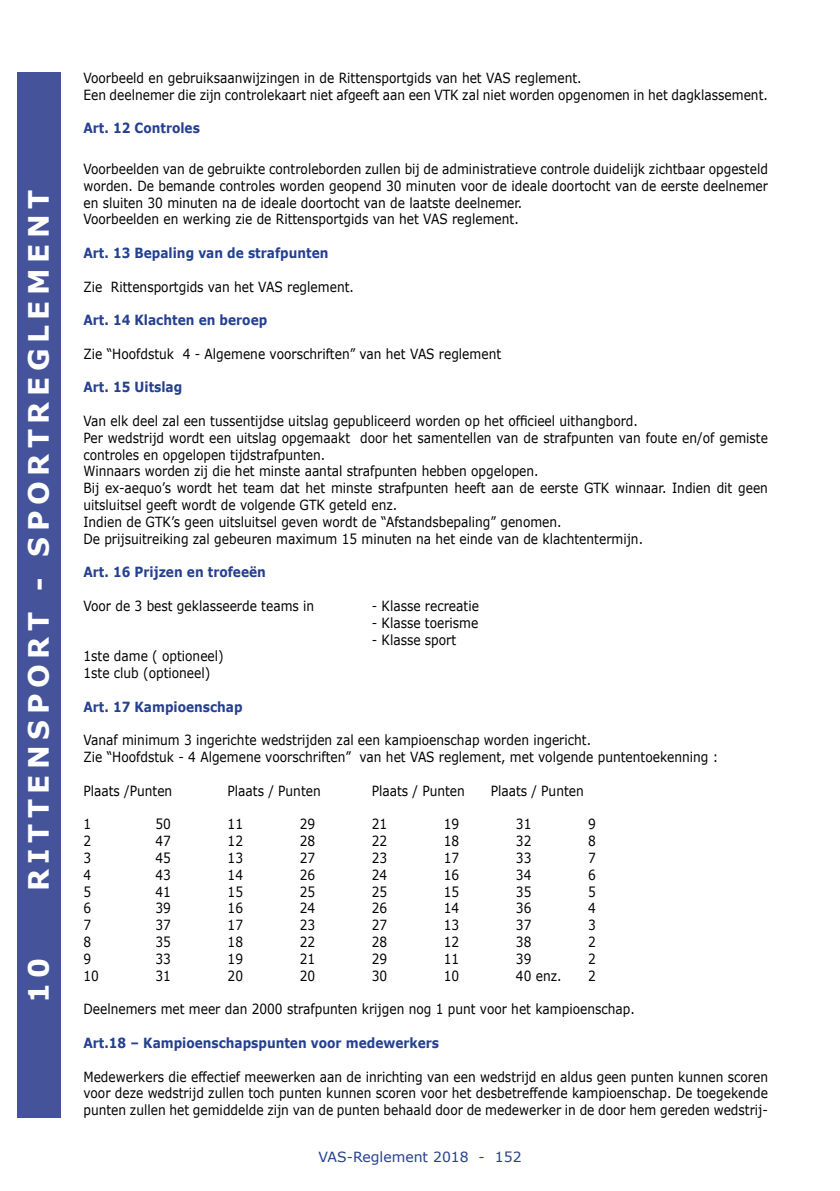
<style>
.page{position:relative;width:840px;height:1191px;background:#fff}
.page>*{position:absolute;margin:0;border:0;box-sizing:border-box;transform-origin:0 0}
.t1{font:700 28px "Verdana";letter-spacing:.2em;color:#fff}
.t2{font:14px/16.8px "Verdana";color:#000;scale:.87 1}
.t3{font:700 14px "Verdana";color:#25408f;scale:.87 1}
.t4{font:14px "Verdana";color:#25408f}
</style>
<div class="page">
<div style="left:17px;top:72px;width:43px;height:1045px;background:#45549a"></div>
<h1 class="t1" style="left:21px;top:891px;width:703px;rotate:-90deg">RITTENSPORT - SPORTREGLEMENT</h1>
<h1 class="t1" style="left:21px;top:1003px;width:47px;rotate:-90deg">10</h1>
<p class="t2" style="left:83px;top:69px;width:787px">Voorbeeld en gebruiksaanwijzingen in de Rittensportgids van het VAS reglement.<br>Een deelnemer die zijn controlekaart niet afgeeft aan een VTK zal niet worden opgenomen in het dagklassement.</p>
<p class="t3" style="left:83px;top:119px;width:135px">Art. 12 Controles</p>
<p class="t2" style="left:83px;top:160px;width:788px">Voorbeelden van de gebruikte controleborden zullen bij de administratieve controle duidelijk zichtbaar opgesteld worden. De bemande controles worden geopend 30 minuten voor de ideale doortocht van de eerste deelnemer en sluiten 30 minuten na de ideale doortocht van de laatste deelnemer.<br>Voorbeelden en werking zie de Rittensportgids van het VAS reglement.</p>
<p class="t3" style="left:83px;top:244px;width:283px">Art. 13 Bepaling van de strafpunten</p>
<p class="t2" style="left:83px;top:278px;width:312px">Zie Rittensportgids van het VAS reglement.</p>
<p class="t3" style="left:83px;top:311px;width:213px">Art. 14 Klachten en beroep</p>
<p class="t2" style="left:83px;top:345px;width:481px">Zie “Hoofdstuk 4 - Algemene voorschriften” van het VAS reglement</p>
<p class="t3" style="left:83px;top:378px;width:115px">Art. 15 Uitslag</p>
<p class="t2" style="left:83px;top:412px;width:787px">Van elk deel zal een tussentijdse uitslag gepubliceerd worden op het officieel uithangbord.<br>Per wedstrijd wordt een uitslag opgemaakt door het samentellen van de strafpunten van foute en/of gemiste controles en opgelopen tijdstrafpunten.<br>Winnaars worden zij die het minste aantal strafpunten hebben opgelopen.<br>Bij ex-aequo’s wordt het team dat het minste strafpunten heeft aan de eerste GTK winnaar. Indien dit geen uitsluitsel geeft wordt de volgende GTK geteld enz.<br>Indien de GTK’s geen uitsluitsel geven wordt de “Afstandsbepaling” genomen.<br>De prijsuitreiking zal gebeuren maximum 15 minuten na het einde van de klachtentermijn.</p>
<p class="t3" style="left:83px;top:563px;width:211px">Art. 16 Prijzen en trofeeën</p>
<p class="t2" style="left:83px;top:597px;width:267px">Voor de 3 best geklasseerde teams in</p>
<p class="t2" style="left:371px;top:597px;width:125px">- Klasse recreatie</p>
<p class="t2" style="left:371px;top:614px;width:124px">- Klasse toerisme</p>
<p class="t2" style="left:371px;top:630px;width:99px">- Klasse sport</p>
<p class="t2" style="left:83px;top:647px;width:163px">1ste dame ( optioneel)<br>1ste club (optioneel)</p>
<p class="t3" style="left:83px;top:698px;width:184px">Art. 17 Kampioenschap</p>
<p class="t2" style="left:83px;top:731px;width:730px">Vanaf minimum 3 ingerichte wedstrijden zal een kampioenschap worden ingericht.<br>Zie “Hoofdstuk - 4 Algemene voorschriften” van het VAS reglement, met volgende puntentoekenning :</p>
<p class="t2" style="left:83px;top:782px;width:104px">Plaats /Punten</p>
<p class="t2" style="left:227px;top:782px;width:109px">Plaats / Punten</p>
<p class="t2" style="left:371px;top:782px;width:109px">Plaats / Punten</p>
<p class="t2" style="left:490px;top:782px;width:109px">Plaats / Punten</p>
<p class="t2" style="left:83px;top:815px;width:10px">1</p>
<p class="t2" style="left:155px;top:815px;width:19px">50</p>
<p class="t2" style="left:227px;top:815px;width:19px">11</p>
<p class="t2" style="left:299px;top:815px;width:19px">29</p>
<p class="t2" style="left:371px;top:815px;width:19px">21</p>
<p class="t2" style="left:443px;top:815px;width:19px">19</p>
<p class="t2" style="left:515px;top:815px;width:19px">31</p>
<p class="t2" style="left:587px;top:815px;width:10px">9</p>
<p class="t2" style="left:83px;top:832px;width:10px">2</p>
<p class="t2" style="left:155px;top:832px;width:19px">47</p>
<p class="t2" style="left:227px;top:832px;width:19px">12</p>
<p class="t2" style="left:299px;top:832px;width:19px">28</p>
<p class="t2" style="left:371px;top:832px;width:19px">22</p>
<p class="t2" style="left:443px;top:832px;width:19px">18</p>
<p class="t2" style="left:515px;top:832px;width:19px">32</p>
<p class="t2" style="left:587px;top:832px;width:10px">8</p>
<p class="t2" style="left:83px;top:849px;width:10px">3</p>
<p class="t2" style="left:155px;top:849px;width:19px">45</p>
<p class="t2" style="left:227px;top:849px;width:19px">13</p>
<p class="t2" style="left:299px;top:849px;width:19px">27</p>
<p class="t2" style="left:371px;top:849px;width:19px">23</p>
<p class="t2" style="left:443px;top:849px;width:19px">17</p>
<p class="t2" style="left:515px;top:849px;width:19px">33</p>
<p class="t2" style="left:587px;top:849px;width:10px">7</p>
<p class="t2" style="left:83px;top:866px;width:10px">4</p>
<p class="t2" style="left:155px;top:866px;width:19px">43</p>
<p class="t2" style="left:227px;top:866px;width:19px">14</p>
<p class="t2" style="left:299px;top:866px;width:19px">26</p>
<p class="t2" style="left:371px;top:866px;width:19px">24</p>
<p class="t2" style="left:443px;top:866px;width:19px">16</p>
<p class="t2" style="left:515px;top:866px;width:19px">34</p>
<p class="t2" style="left:587px;top:866px;width:10px">6</p>
<p class="t2" style="left:83px;top:882px;width:10px">5</p>
<p class="t2" style="left:155px;top:882px;width:19px">41</p>
<p class="t2" style="left:227px;top:882px;width:19px">15</p>
<p class="t2" style="left:299px;top:882px;width:19px">25</p>
<p class="t2" style="left:371px;top:882px;width:19px">25</p>
<p class="t2" style="left:443px;top:882px;width:19px">15</p>
<p class="t2" style="left:515px;top:882px;width:19px">35</p>
<p class="t2" style="left:587px;top:882px;width:10px">5</p>
<p class="t2" style="left:83px;top:899px;width:10px">6</p>
<p class="t2" style="left:155px;top:899px;width:19px">39</p>
<p class="t2" style="left:227px;top:899px;width:19px">16</p>
<p class="t2" style="left:299px;top:899px;width:19px">24</p>
<p class="t2" style="left:371px;top:899px;width:19px">26</p>
<p class="t2" style="left:443px;top:899px;width:19px">14</p>
<p class="t2" style="left:515px;top:899px;width:19px">36</p>
<p class="t2" style="left:587px;top:899px;width:10px">4</p>
<p class="t2" style="left:83px;top:916px;width:10px">7</p>
<p class="t2" style="left:155px;top:916px;width:19px">37</p>
<p class="t2" style="left:227px;top:916px;width:19px">17</p>
<p class="t2" style="left:299px;top:916px;width:19px">23</p>
<p class="t2" style="left:371px;top:916px;width:19px">27</p>
<p class="t2" style="left:443px;top:916px;width:19px">13</p>
<p class="t2" style="left:515px;top:916px;width:19px">37</p>
<p class="t2" style="left:587px;top:916px;width:10px">3</p>
<p class="t2" style="left:83px;top:933px;width:10px">8</p>
<p class="t2" style="left:155px;top:933px;width:19px">35</p>
<p class="t2" style="left:227px;top:933px;width:19px">18</p>
<p class="t2" style="left:299px;top:933px;width:19px">22</p>
<p class="t2" style="left:371px;top:933px;width:19px">28</p>
<p class="t2" style="left:443px;top:933px;width:19px">12</p>
<p class="t2" style="left:515px;top:933px;width:19px">38</p>
<p class="t2" style="left:587px;top:933px;width:10px">2</p>
<p class="t2" style="left:83px;top:950px;width:10px">9</p>
<p class="t2" style="left:155px;top:950px;width:19px">33</p>
<p class="t2" style="left:227px;top:950px;width:19px">19</p>
<p class="t2" style="left:299px;top:950px;width:19px">21</p>
<p class="t2" style="left:371px;top:950px;width:19px">29</p>
<p class="t2" style="left:443px;top:950px;width:19px">11</p>
<p class="t2" style="left:515px;top:950px;width:19px">39</p>
<p class="t2" style="left:587px;top:950px;width:10px">2</p>
<p class="t2" style="left:83px;top:966px;width:19px">10</p>
<p class="t2" style="left:155px;top:966px;width:19px">31</p>
<p class="t2" style="left:227px;top:966px;width:19px">20</p>
<p class="t2" style="left:299px;top:966px;width:19px">20</p>
<p class="t2" style="left:371px;top:966px;width:19px">30</p>
<p class="t2" style="left:443px;top:966px;width:19px">10</p>
<p class="t2" style="left:515px;top:966px;width:54px">40 enz.</p>
<p class="t2" style="left:587px;top:966px;width:10px">2</p>
<p class="t2" style="left:83px;top:1000px;width:635px">Deelnemers met meer dan 2000 strafpunten krijgen nog 1 punt voor het kampioenschap.</p>
<p class="t3" style="left:83px;top:1034px;width:410px">Art.18 – Kampioenschapspunten voor medewerkers</p>
<p class="t2" style="left:83px;top:1067px;width:788px;text-align:justify">Medewerkers die effectief meewerken aan de inrichting van een wedstrijd en aldus geen punten kunnen scoren voor deze wedstrijd zullen toch punten kunnen scoren voor het desbetreffende kampioenschap. De toegekende punten zullen het gemiddelde zijn van de punten behaald door de medewerker in de door hem gereden wedstrij-</p>
<p class="t4" style="left:318px;top:1147px;width:204px">VAS-Reglement 2018 - 152</p>
</div>
